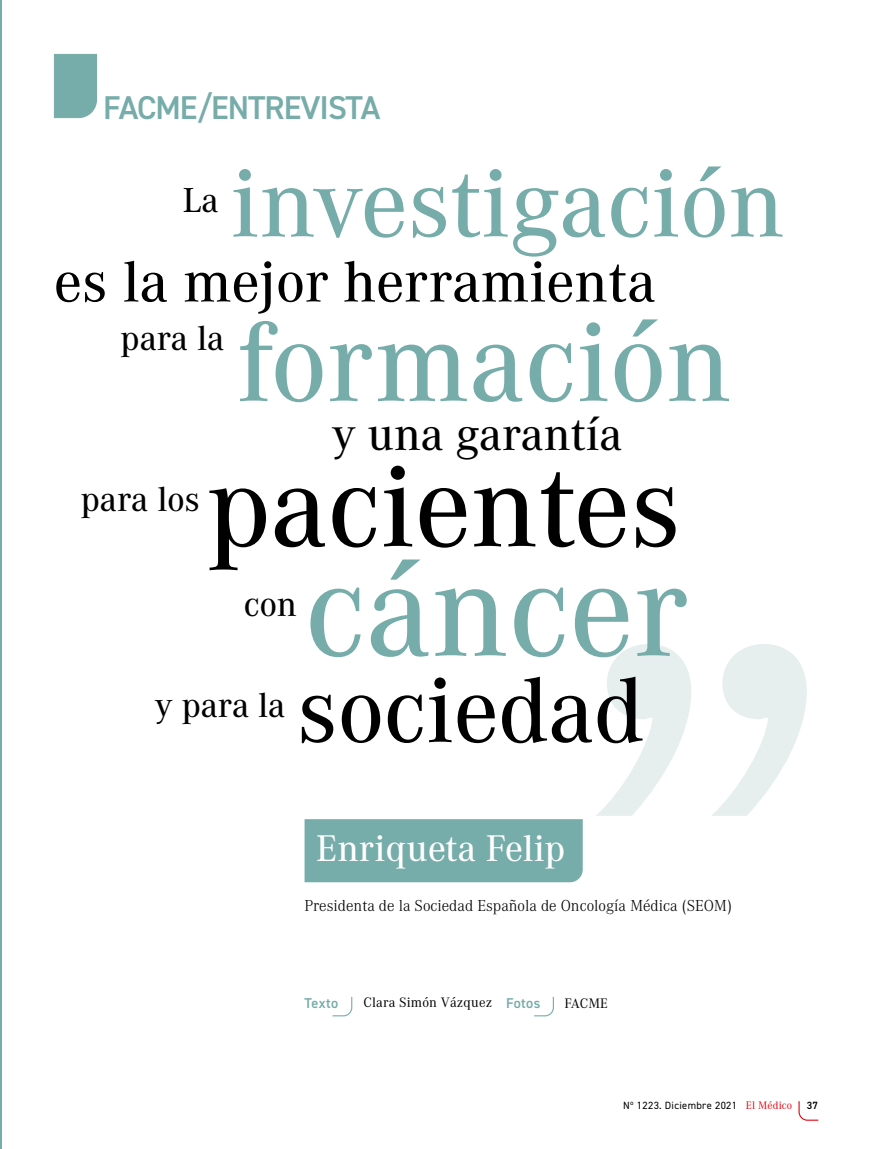
<style>
.page{position:relative;width:872px;height:1149px;background:#fff}
.page>*{position:absolute;margin:0;border:0;box-sizing:border-box;transform-origin:0 0}
.t1{font:500 138px "Corporate A Pro";color:#76aca9}
.t2{font:500 120px "Corporate A Pro";color:#000}
.t3{font:500 117px "Corporate A Pro";color:#76aca9}
.t4{font:500 100.5px "Corporate A Pro";color:#76aca9}
.t5{font:500 96px "Corporate A Pro";color:#000}
.t6{font:500 60px "Corporate A Pro";color:#000}
.t7{font:500 48px "Corporate A Pro";color:#000}
.t8{font:500 38.4px "Corporate A Pro";color:#fff}
.t9{font:500 36px "Corporate A Pro";color:#000}
.t10{font:600 33px "DIN2014";letter-spacing:-.03em;color:#76aca9}
.t11{font:300 16.5px "Corporate A Pro";color:#000}
.t12{font:14.25px "Corporate A Pro";letter-spacing:.01em;color:#000}
.t13{font:600 14.25px "DIN2014";letter-spacing:.02em;color:#76aca9}
.t14{font:10.5px "DIN2014";letter-spacing:.03em;color:#000}
.t15{font:600 10.5px "DIN2014";color:#000}
.s1{font-family:"DIN2014";font-weight:600;color:#76aca9}
.s2{font-family:"Corporate A";font-size:11.25px;color:#e30613}
</style>
<div class="page">
<svg style="left:798px;top:1101px;width:21px;height:19px"></svg>
<svg style="left:597px;top:644px;width:209px;height:171px"></svg>
<hr style="left:0;top:0;width:1px;height:1148px;background:#76aca9">
<div style="left:54px;top:54px;width:43px;height:64px;background:#76aca9"></div>
<div style="left:304px;top:819px;width:279px;height:63px;background:#76aca9"></div>
<svg style="left:534px;top:996px;width:20px;height:20px"></svg>
<svg style="left:332px;top:996px;width:21px;height:20px"></svg>
<h3 class="t10" style="left:103px;top:86px;width:279px">FACME/ENTREVISTA</h3>
<h3 class="t4" style="left:231px;top:135px;width:555px">investigación</h3>
<h3 class="t6" style="left:54px;top:241px;width:603px">es la mejor herramienta</h3>
<h3 class="t9" style="left:183px;top:176px;width:37px">La</h3>
<h3 class="t9" style="left:121px;top:314px;width:105px">para la</h3>
<h3 class="t3" style="left:237px;top:283px;width:496px">formación</h3>
<h3 class="t7" style="left:331px;top:401px;width:292px">y una garantía</h3>
<h2 class="t2" style="left:207px;top:425px;width:476px">pacientes</h2>
<h3 class="t9" style="left:81px;top:474px;width:121px">para los</h3>
<h1 class="t1" style="left:305px;top:516px;width:384px">cáncer</h1>
<h3 class="t5" style="left:297px;top:645px;width:349px">sociedad</h3>
<h3 class="t9" style="left:244px;top:579px;width:55px">con</h3>
<h3 class="t9" style="left:154px;top:680px;width:132px">y para la</h3>
<h3 class="t8" style="left:316px;top:821px;width:250px">Enriqueta Felip</h3>
<p class="t11" style="left:304px;top:894px;width:429px">Presidenta de la Sociedad Española de Oncología Médica (SEOM)</p>
<p class="t13" style="left:304px;top:993px;width:35px">Texto</p>
<p class="t12" style="left:363px;top:992px;width:178px">Clara Simón Vázquez <span class="s1">Fotos</span></p>
<p class="t12" style="left:564px;top:993px;width:45px">FACME</p>
<p class="t14" style="left:623px;top:1098px;width:171px">Nº 1223. Diciembre 2021 <span class="s2">El Médico</span></p>
<p class="t15" style="left:806px;top:1098px;width:13px">37</p>
</div>
